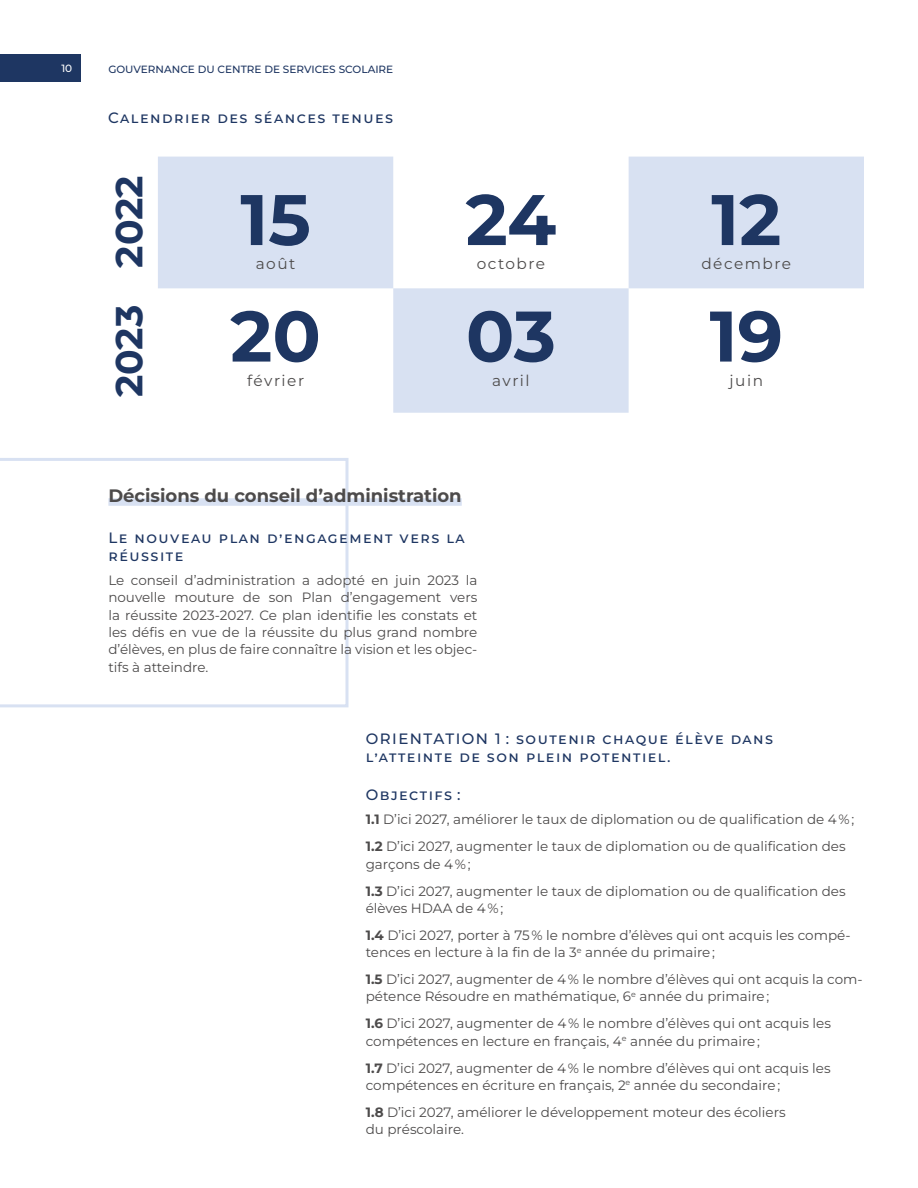
<style>
.page{position:relative;width:918px;height:1188px;background:#fff}
.page>*{position:absolute;margin:0;border:0;box-sizing:border-box;transform-origin:0 0}
.t1{font:700 71.4px "Montserrat";color:#1e3662}
.t2{font:700 37.8px "Montserrat";color:#1e3662}
.t3{font:700 18px "Montserrat";color:#4d4b4b}
.t4{font:15.3px "Montserrat";letter-spacing:.1em;color:#4d4b4b}
.t5{font:500 15px/18px "Montserrat";letter-spacing:.1em;color:#1e3662}
.t6{font:13.5px/27px "Montserrat";color:#4d4b4b}
.t7{font:500 10.5px "Montserrat";color:#1e3662}
.t8{font:500 10.5px "Montserrat";color:#fff}
.s1{font-weight:700}
</style>
<div class="page">
<svg style="left:0;top:458px;width:348px;height:249px"></svg>
<div style="left:0;top:54px;width:81px;height:27px;background:#1e3662"></div>
<div style="left:108px;top:498px;width:354px;height:8px;background:#d8e1f2"></div>
<svg style="left:158px;top:157px;width:706px;height:256px;fill:#d8e1f2"></svg>
<p class="t8" style="left:61px;top:61px;width:12px">10</p>
<p class="t7" style="left:108px;top:62px;width:286px">GOUVERNANCE DU CENTRE DE SERVICES SCOLAIRE</p>
<p class="t5" style="left:108px;top:108px;width:287px">Calendrier des séances tenues</p>
<h2 class="t2" style="left:104px;top:268px;width:94px;rotate:-90deg">2022</h2>
<h2 class="t2" style="left:104px;top:397px;width:94px;rotate:-90deg">2023</h2>
<h1 class="t1" style="left:240px;top:172px;width:72px">15</h1>
<p class="t4" style="left:256px;top:253px;width:41px">août</p>
<h1 class="t1" style="left:230px;top:289px;width:92px">20</h1>
<p class="t4" style="left:247px;top:370px;width:59px">février</p>
<h1 class="t1" style="left:466px;top:172px;width:92px">24</h1>
<p class="t4" style="left:477px;top:253px;width:70px">octobre</p>
<h1 class="t1" style="left:466px;top:289px;width:92px">03</h1>
<p class="t4" style="left:492px;top:370px;width:39px">avril</p>
<h3 class="t3" style="left:108px;top:484px;width:355px">Décisions du conseil d’administration</h3>
<p class="t5" style="left:108px;top:529px;width:358px">Le nouveau plan d’engagement vers la réussite</p>
<p class="t6" style="left:108px;top:571px;width:370px;line-height:17.2px;text-align:justify">Le conseil d’administration a adopté en juin 2023 la nouvelle mouture de son Plan d’engagement vers la réussite 2023-2027. Ce plan identifie les constats et les défis en vue de la réussite du plus grand nombre d’élèves, en plus de faire connaître la vision et les objec&shy;tifs à atteindre.</p>
<h1 class="t1" style="left:711px;top:172px;width:72px">12</h1>
<p class="t4" style="left:701px;top:253px;width:91px">décembre</p>
<h1 class="t1" style="left:710px;top:289px;width:75px">19</h1>
<p class="t4" style="left:730px;top:370px;width:35px">juin</p>
<p class="t5" style="left:366px;top:729px;width:409px">ORIENTATION 1 : soutenir chaque élève dans l’atteinte de son plein potentiel.</p>
<p class="t5" style="left:366px;top:786px;width:96px">Objectifs :</p>
<p class="t6" style="left:366px;top:806px;width:490px"><span class="s1">1.1</span> D’ici 2027, améliorer le taux de diplomation ou de qualification de 4 % ;<br><span class="s1">1.2</span> D’ici 2027, augmenter le taux de diplomation ou de qualification des</p>
<p class="t6" style="left:366px;top:850px;width:481px">garçons de 4 % ;<br><span class="s1">1.3</span> D’ici 2027, augmenter le taux de diplomation ou de qualification des</p>
<p class="t6" style="left:366px;top:894px;width:486px">élèves HDAA de 4 % ;<br><span class="s1">1.4</span> D’ici 2027, porter à 75 % le nombre d’élèves qui ont acquis les compé-</p>
<p class="t6" style="left:366px;top:938px;width:498px">tences en lecture à la fin de la 3<sup>e</sup> année du primaire ;<br><span class="s1">1.5</span> D’ici 2027, augmenter de 4 % le nombre d’élèves qui ont acquis la com-</p>
<p class="t6" style="left:366px;top:983px;width:467px">pétence Résoudre en mathématique, 6<sup>e</sup> année du primaire ;<br><span class="s1">1.6</span> D’ici 2027, augmenter de 4 % le nombre d’élèves qui ont acquis les</p>
<p class="t6" style="left:366px;top:1027px;width:466px">compétences en lecture en français, 4<sup>e</sup> année du primaire ;<br><span class="s1">1.7</span> D’ici 2027, augmenter de 4 % le nombre d’élèves qui ont acquis les</p>
<p class="t6" style="left:366px;top:1071px;width:421px">compétences en écriture en français, 2<sup>e</sup> année du secondaire ;<br><span class="s1">1.8</span> D’ici 2027, améliorer le développement moteur des écoliers</p>
<p class="t6" style="left:366px;top:1115px;width:100px">du préscolaire.</p>
</div>
